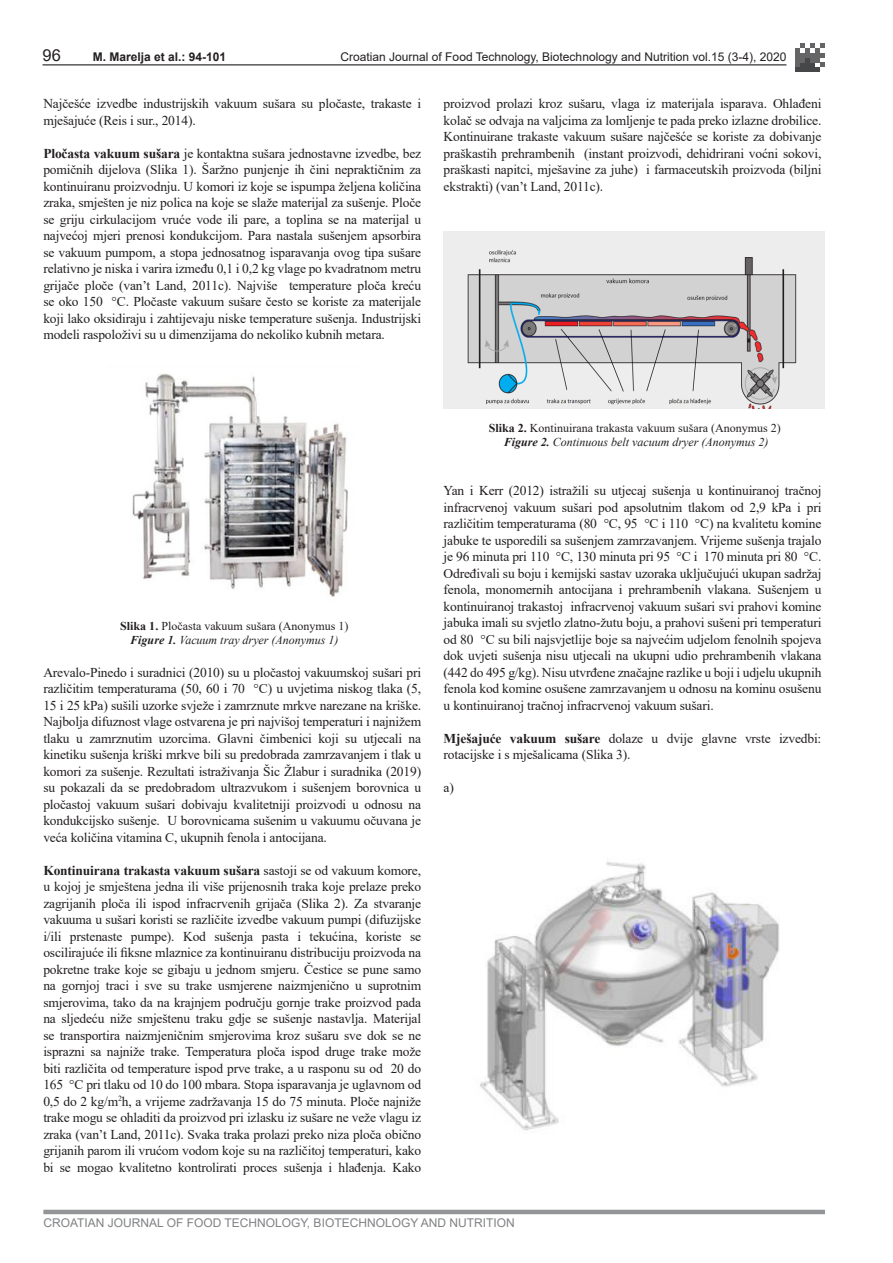
<style>
.page{position:relative;width:893px;height:1263px;background:#fff}
.page>*{position:absolute;margin:0;border:0;box-sizing:border-box;transform-origin:0 0}
.t1{font:16.5px "Arial";color:#231f20}
.t2{font:13.5px/16.5px "Times New Roman";letter-spacing:-.01em;color:#231f20;text-align:justify}
.t3{font:12px/13.5px "Times New Roman";color:#231f20;text-align:center}
.t4{font:12px "Arial";color:#231f20}
.t5{font:12px "Arial";color:#808285}
.t6{font:700 12px "Arial";color:#231f20}
.s1{font-weight:700}
.s2{font-weight:700;font-style:italic}
.s3{font-style:italic}
</style>
<div class="page">
<hr style="left:43px;top:64px;width:743px;height:2px;background:#57585a">
<hr style="left:43px;top:1210px;width:782px;height:4px;background:#939598">
<svg style="left:796px;top:43px;width:29px;height:29px"></svg>
<img style="left:132px;top:373px;width:216px;height:224px">
<img style="left:444px;top:231px;width:381px;height:177px">
<img style="left:480px;top:862px;width:299px;height:269px">
<p class="t1" style="left:43px;top:44px;width:20px">96</p>
<p class="t4" style="left:341px;top:49px;width:447px">Croatian Journal of Food Technology, Biotechnology and Nutrition vol.15 (3-4), 2020</p>
<p class="t6" style="left:93px;top:48px;width:135px">M. Marelja et al.: 94-101</p>
<p class="t2" style="left:43px;top:95px;width:379px">Najčešće izvedbe industrijskih vakuum sušara su pločaste, trakaste i mješajuće (Reis i sur., 2014).</p>
<p class="t2" style="left:43px;top:145px;width:379px"><span class="s1">Pločasta vakuum sušara</span> je kontaktna sušara jednostavne izvedbe, bez pomičnih dijelova (Slika 1). Šaržno punjenje ih čini nepraktičnim za kontinuiranu proizvodnju. U komori iz koje se ispumpa željena količina zraka, smješten je niz polica na koje se slaže materijal za sušenje. Ploče se griju cirkulacijom vruće vode ili pare, a toplina se na materijal u najvećoj mjeri prenosi kondukcijom. Para nastala sušenjem apsorbira se vakuum pumpom, a stopa jednosatnog isparavanja ovog tipa sušare relativno je niska i varira između 0,1 i 0,2 kg vlage po kvadratnom metru grijače ploče (van’t Land, 2011c). Najviše temperature ploča kreću se oko 150 °C. Pločaste vakuum sušare često se koriste za materijale koji lako oksidiraju i zahtijevaju niske temperature sušenja. Industrijski modeli raspoloživi su u dimenzijama do nekoliko kubnih metara.</p>
<p class="t2" style="left:444px;top:95px;width:379px">proizvod prolazi kroz sušaru, vlaga iz materijala isparava. Ohlađeni kolač se odvaja na valjcima za lomljenje te pada preko izlazne drobilice.<br>Kontinuirane trakaste vakuum sušare najčešće se koriste za dobivanje praškastih prehrambenih (instant proizvodi, dehidrirani voćni sokovi, praškasti napitci, mješavine za juhe) i farmaceutskih proizvoda (biljni ekstrakti) (van’t Land, 2011c).</p>
<p class="t3" style="left:120px;top:619px;width:230px"><span class="s1">Slika 1.</span> Pločasta vakuum sušara (Anonymus 1)<br><span class="s2">Figure 1.</span> <span class="s3">Vacuum tray dryer (Anonymus 1)</span></p>
<p class="t2" style="left:43px;top:664px;width:379px">Arevalo-Pinedo i suradnici (2010) su u pločastoj vakuumskoj sušari pri različitim temperaturama (50, 60 i 70 °C) u uvjetima niskog tlaka (5, 15 i 25 kPa) sušili uzorke svježe i zamrznute mrkve narezane na kriške.<br>Najbolja difuznost vlage ostvarena je pri najvišoj temperaturi i najnižem tlaku u zamrznutim uzorcima. Glavni čimbenici koji su utjecali na kinetiku sušenja kriški mrkve bili su predobrada zamrzavanjem i tlak u komori za sušenje. Rezultati istraživanja Šic Žlabur i suradnika (2019) su pokazali da se predobradom ultrazvukom i sušenjem borovnica u pločastoj vakuum sušari dobivaju kvalitetniji proizvodi u odnosu na kondukcijsko sušenje. U borovnicama sušenim u vakuumu očuvana je veća količina vitamina C, ukupnih fenola i antocijana.</p>
<p class="t2" style="left:43px;top:861px;width:379px"><span class="s1">Kontinuirana trakasta vakuum sušara</span> sastoji se od vakuum komore, u kojoj je smještena jedna ili više prijenosnih traka koje prelaze preko zagrijanih ploča ili ispod infracrvenih grijača (Slika 2). Za stvaranje vakuuma u sušari koristi se različite izvedbe vakuum pumpi (difuzijske i/ili prstenaste pumpe). Kod sušenja pasta i tekućina, koriste se oscilirajuće ili fiksne mlaznice za kontinuiranu distribuciju proizvoda na pokretne trake koje se gibaju u jednom smjeru. Čestice se pune samo na gornjoj traci i sve su trake usmjerene naizmjenično u suprotnim smjerovima, tako da na krajnjem području gornje trake proizvod pada na sljedeću niže smještenu traku gdje se sušenje nastavlja. Materijal se transportira naizmjeničnim smjerovima kroz sušaru sve dok se ne isprazni sa najniže trake. Temperatura ploča ispod druge trake može biti različita od temperature ispod prve trake, a u rasponu su od 20 do 165 °C pri tlaku od 10 do 100 mbara. Stopa isparavanja je uglavnom od 0,5 do 2 kg/m<sup>2</sup>h, a vrijeme zadržavanja 15 do 75 minuta. Ploče najniže trake mogu se ohladiti da proizvod pri izlasku iz sušare ne veže vlagu iz zraka (van’t Land, 2011c). Svaka traka prolazi preko niza ploča obično grijanih parom ili vrućom vodom koje su na različitoj temperaturi, kako bi se mogao kvalitetno kontrolirati proces sušenja i hlađenja. Kako</p>
<p class="t3" style="left:489px;top:421px;width:293px"><span class="s1">Slika 2.</span> Kontinuirana trakasta vakuum sušara (Anonymus 2)<br><span class="s2">Figure 2.</span> <span class="s3">Continuous belt vacuum dryer (Anonymus 2)</span></p>
<p class="t2" style="left:444px;top:482px;width:379px">Yan i Kerr (2012) istražili su utjecaj sušenja u kontinuiranoj tračnoj infracrvenoj vakuum sušari pod apsolutnim tlakom od 2,9 kPa i pri različitim temperaturama (80 °C, 95 °C i 110 °C) na kvalitetu komine jabuke te usporedili sa sušenjem zamrzavanjem. Vrijeme sušenja trajalo je 96 minuta pri 110 °C, 130 minuta pri 95 °C i 170 minuta pri 80 °C.<br>Određivali su boju i kemijski sastav uzoraka uključujući ukupan sadržaj fenola, monomernih antocijana i prehrambenih vlakana. Sušenjem u kontinuiranoj trakastoj infracrvenoj vakuum sušari svi prahovi komine jabuka imali su svjetlo zlatno-žutu boju, a prahovi sušeni pri temperaturi od 80 °C su bili najsvjetlije boje sa najvećim udjelom fenolnih spojeva dok uvjeti sušenja nisu utjecali na ukupni udio prehrambenih vlakana (442 do 495 g/kg). Nisu utvrđene značajne razlike u boji i udjelu ukupnih fenola kod komine osušene zamrzavanjem u odnosu na kominu osušenu u kontinuiranoj tračnoj infracrvenoj vakuum sušari.</p>
<p class="t2" style="left:444px;top:729px;width:379px"><span class="s1">Mješajuće vakuum sušare</span> dolaze u dvije glavne vrste izvedbi: rotacijske i s mješalicama (Slika 3).</p>
<p class="t2" style="left:444px;top:779px;width:12px">a)</p>
<p class="t5" style="left:43px;top:1214px;width:473px">CROATIAN JOURNAL OF FOOD TECHNOLOGY, BIOTECHNOLOGY AND NUTRITION</p>
</div>
